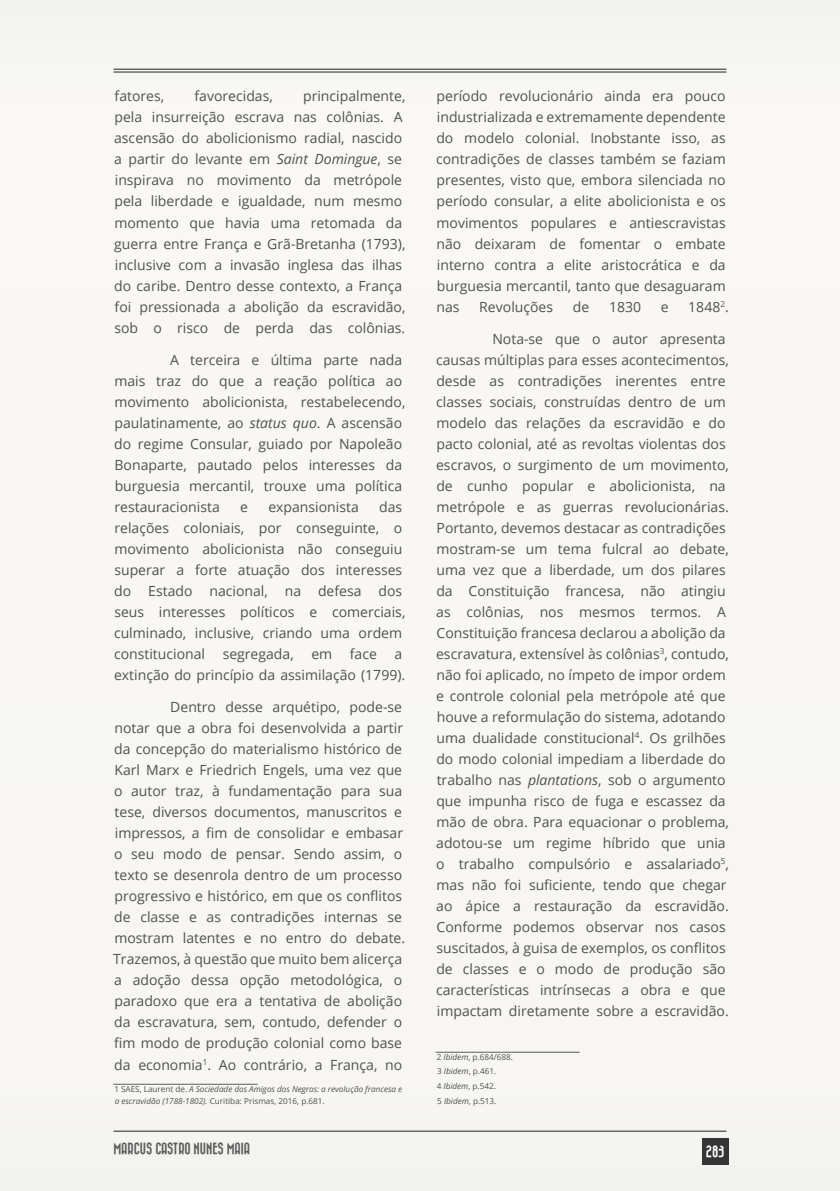
<style>
.page{position:relative;width:840px;height:1191px;background:#fff}
.page>*{position:absolute;margin:0;border:0;box-sizing:border-box;transform-origin:0 0}
.t1{font:14px/21px "Open Sans";color:#515151}
.t2{font:12px "Bazar";color:#5d5d5d}
.t3{font:12px "Bazar";color:#fff}
.Texto_de_nota_de_rod{font:italic 8.2px/12px "Open Sans";color:#515151}
.Texto_de_nota_de_rod-2{font:8.2px "Open Sans";color:#515151}
.s1{font-style:italic}
.s2{font-style:normal}
</style>
<div class="page">
<div style="left:0;top:0;width:839px;height:1190px;background:#f8f7f4"></div>
<hr style="left:113px;top:69px;width:613px;height:1px;background:#231f20">
<hr style="left:113px;top:72px;width:613px;height:1px;background:#231f20">
<hr style="left:113px;top:1130px;width:613px;height:1px;background:#231f20">
<div style="left:701px;top:1138px;width:27px;height:27px;background:#363536"></div>
<hr style="left:113px;top:1084px;width:144px;height:1px;background:#5d5d5d">
<hr style="left:435px;top:1052px;width:144px;height:1px;background:#5d5d5d">
<p class="t1" style="left:114px;top:85px;width:51px">fatores,</p>
<p class="t1" style="left:194px;top:85px;width:80px">favorecidas,</p>
<p class="t1" style="left:114px;top:85px;width:292px;text-indent:189px">principalmente, pela insurreição escrava nas colônias. A ascensão do abolicionismo radial, nascido a partir do levante em <span class="s1">Saint Domingue</span>, se inspirava no movimento da metrópole pela liberdade e igualdade, num mesmo momento que havia uma retomada da guerra entre França e Grã-Bretanha (1793), inclusive com a invasão inglesa das ilhas do caribe. Dentro desse contexto, a França foi pressionada a abolição da escravidão, sob o risco de perda das colônias.</p>
<p class="t1" style="left:114px;top:349px;width:292px;text-indent:56px">A terceira e última parte nada mais traz do que a reação política ao movimento abolicionista, restabelecendo, paulatinamente, ao <span class="s1">status quo</span>. A ascensão do regime Consular, guiado por Napoleão Bonaparte, pautado pelos interesses da burguesia mercantil, trouxe uma política restauracionista</p>
<p class="t1" style="left:114px;top:496px;width:293px;text-indent:265px">das relações coloniais, por conseguinte, o movimento abolicionista não conseguiu superar a forte atuação dos interesses do Estado nacional, na defesa dos seus interesses políticos e comerciais, culminado, inclusive, criando uma ordem constitucional</p>
<p class="t1" style="left:240px;top:496px;width:9px">e</p>
<p class="t1" style="left:268px;top:496px;width:92px">expansionista</p>
<p class="t1" style="left:222px;top:643px;width:73px">segregada,</p>
<p class="t1" style="left:311px;top:643px;width:22px">em</p>
<p class="t1" style="left:349px;top:643px;width:29px">face</p>
<p class="t1" style="left:114px;top:643px;width:292px;text-align:right">a<br>extinção do princípio da assimilação (1799).</p>
<p class="t1" style="left:113px;top:696px;width:293px;text-indent:57px">Dentro desse arquétipo, pode-se notar que a obra foi desenvolvida a partir da concepção do materialismo histórico de Karl Marx e Friedrich Engels, uma vez que o autor traz, à fundamentação para sua tese, diversos documentos, manuscritos e impressos, a fim de consolidar e embasar o seu modo de pensar. Sendo assim, o texto se desenrola dentro de um processo progressivo e histórico, em que os conflitos de classe e as contradições internas se mostram latentes e no entro do debate.<br>Trazemos, à questão que muito bem alicerça a adoção dessa opção metodológica, o paradoxo que era a tentativa de abolição da escravatura, sem, contudo, defender o fim modo de produção colonial como base da economia<sup>1</sup>. Ao contrário, a França, no</p>
<p class="Texto_de_nota_de_rod" style="left:114px;top:1082px;width:289px"><span class="s2">1 SAES, Laurent de.</span> A Sociedade dos Amigos dos Negros: a revolução francesa e a escravidão (1788-1802). <span class="s2">Curitiba: Prismas, 2016, p.681.</span></p>
<p class="t1" style="left:436px;top:85px;width:291px;text-align:justify">período revolucionário ainda era pouco industrializada e extremamente dependente do modelo colonial. Inobstante isso, as contradições de classes também se faziam presentes, visto que, embora silenciada no período consular, a elite abolicionista e os movimentos populares e antiescravistas não deixaram de fomentar o embate interno contra a elite aristocrática e da burguesia mercantil, tanto que desaguaram nas</p>
<p class="t1" style="left:479px;top:295px;width:75px">Revoluções</p>
<p class="t1" style="left:572px;top:295px;width:18px">de</p>
<p class="t1" style="left:608px;top:295px;width:34px">1830</p>
<p class="t1" style="left:660px;top:295px;width:9px">e</p>
<p class="t1" style="left:688px;top:295px;width:42px">1848<sup>2</sup>.</p>
<p class="t1" style="left:436px;top:328px;width:294px;text-indent:56px">Nota-se que o autor apresenta causas múltiplas para esses acontecimentos, desde as contradições inerentes entre classes sociais, construídas dentro de um modelo das relações da escravidão e do pacto colonial, até as revoltas violentas dos escravos, o surgimento de um movimento, de cunho popular e abolicionista, na metrópole e as guerras revolucionárias.<br>Portanto, devemos destacar as contradições mostram-se um tema fulcral ao debate, uma vez que a liberdade, um dos pilares da Constituição francesa, não atingiu as colônias, nos mesmos termos. A Constituição francesa declarou a abolição da escravatura, extensível às colônias<sup>3</sup>, contudo, não foi aplicado, no ímpeto de impor ordem e controle colonial pela metrópole até que houve a reformulação do sistema, adotando uma dualidade constitucional<sup>4</sup>. Os grilhões do modo colonial impediam a liberdade do trabalho nas <span class="s1">plantations</span>, sob o argumento que impunha risco de fuga e escassez da mão de obra. Para equacionar o problema, adotou-se um regime híbrido que unia o trabalho compulsório e assalariado<sup>5</sup>, mas não foi suficiente, tendo que chegar ao ápice a restauração da escravidão.<br>Conforme podemos observar nos casos suscitados, à guisa de exemplos, os conflitos de classes e o modo de produção são características intrínsecas a obra e que impactam diretamente sobre a escravidão.</p>
<p class="Texto_de_nota_de_rod-2" style="left:436px;top:1051px;width:78px">2 <span class="s1">Ibidem</span>, p.684/688.</p>
<p class="Texto_de_nota_de_rod-2" style="left:437px;top:1065px;width:61px">3 <span class="s1">Ibidem</span>, p.461.</p>
<p class="Texto_de_nota_de_rod-2" style="left:436px;top:1080px;width:61px">4 <span class="s1">Ibidem</span>, p.542.</p>
<p class="Texto_de_nota_de_rod-2" style="left:437px;top:1095px;width:61px">5 <span class="s1">Ibidem</span>, p.513.</p>
<p class="t2" style="left:113px;top:1142px;width:138px">MARCUS CASTRO NUNES MAIA</p>
<p class="t3" style="left:705px;top:1145px;width:20px">283</p>
</div>
